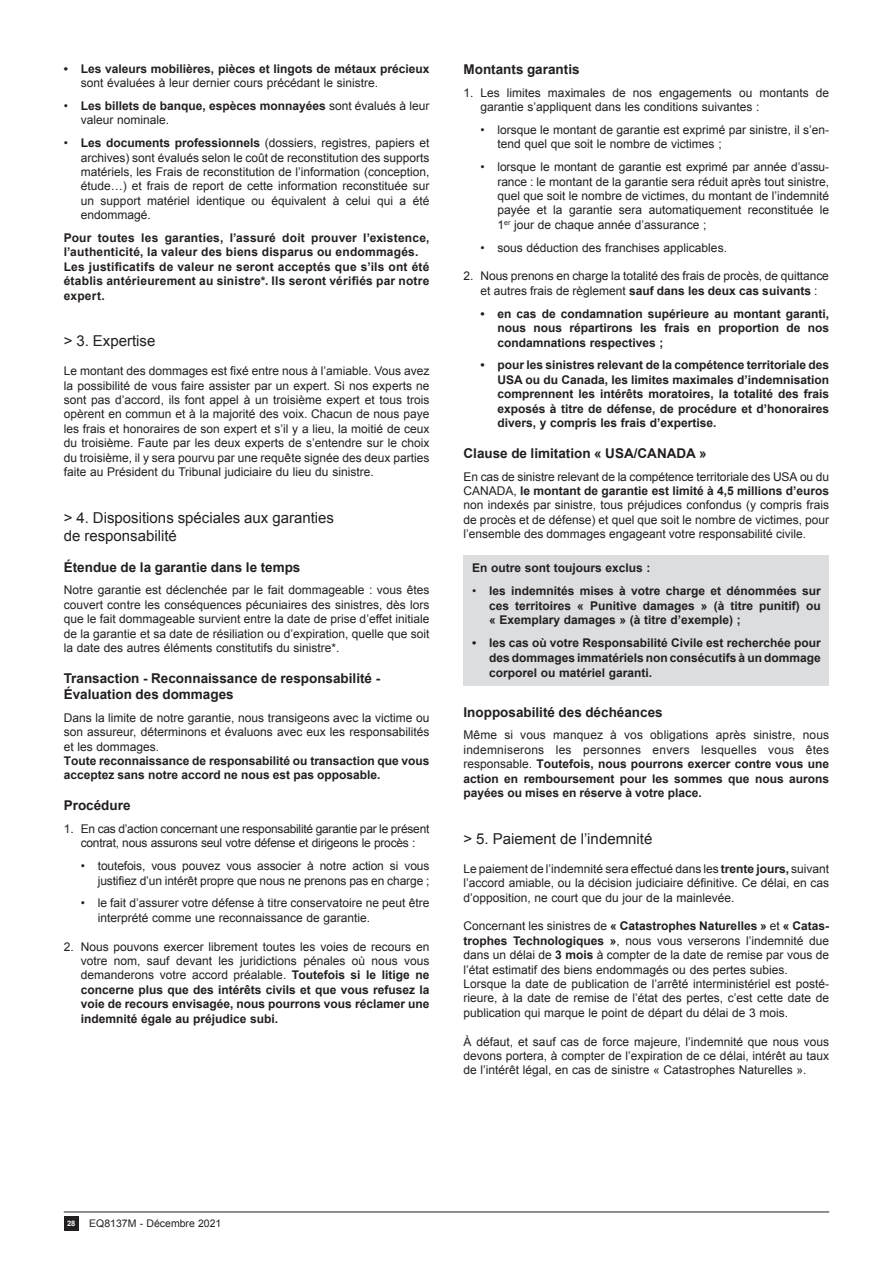
<style>
.page{position:relative;width:893px;height:1263px;background:#fff}
.page>*{position:absolute;margin:0;border:0;box-sizing:border-box;transform-origin:0 0}
.t1{font:15px/18px "Arial";color:#231f20}
.t2{font:700 13.5px/16.2px "Arial";color:#231f20}
.t3{font:12px/14.4px "Arial";color:#231f20;text-align:justify}
.t4{font:700 12px/14.4px "Arial";color:#231f20;text-align:justify}
.t5{font:700 12px/14.4px "Arial";letter-spacing:.02em;color:#231f20}
.t6{font:12px/14.4px "Arial";letter-spacing:-.02em;color:#231f20;text-align:center}
.t7{font:10.5px "Arial";color:#231f20}
.t8{font:700 7.5px "Arial";color:#fff}
.s1{font-weight:400}
.s2{font-weight:700}
</style>
<div class="page">
<hr style="left:64px;top:1211px;width:765px;height:1px;background:#231f20">
<div style="left:64px;top:1216px;width:15px;height:15px;background:#231f20"></div>
<div style="left:463px;top:555px;width:366px;height:131px;background:#dcdddf"></div>
<p class="t4" style="left:64px;top:62px;width:367px">• Les valeurs mobilières, pièces et lingots de métaux précieux</p>
<p class="t3" style="left:81px;top:76px;width:299px">sont évaluées à leur dernier cours précédant le sinistre.</p>
<p class="t4" style="left:81px;top:99px;width:350px;text-indent:-17px"><span class="s1">•</span> Les billets de banque, espèces monnayées <span class="s1">sont évalués à leur valeur nominale.</span></p>
<p class="t3" style="left:81px;top:136px;width:350px;text-indent:-17px">• <span class="s2">Les documents professionnels</span> (dossiers, registres, papiers et archives) sont évalués selon le coût de reconstitution des supports matériels, les Frais de reconstitution de l’information (conception, étude…) et frais de report de cette information reconstituée sur un support matériel identique ou équivalent à celui qui a été endommagé.</p>
<p class="t5" style="left:64px;top:231px;width:367px">Pour toutes les garanties, l’assuré doit prouver l’existence, l’authenticité, la valeur des biens disparus ou endommagés.<br>Les justificatifs de valeur ne seront acceptés que s’ils ont été établis antérieurement au sinistre*. Ils seront vérifiés par notre expert.</p>
<p class="t1" style="left:64px;top:332px;width:93px">&gt; 3. Expertise</p>
<p class="t3" style="left:64px;top:364px;width:367px">Le montant des dommages est fixé entre nous à l’amiable. Vous avez la possibilité de vous faire assister par un expert. Si nos experts ne sont pas d’accord, ils font appel à un troisième expert et tous trois opèrent en commun et à la majorité des voix. Chacun de nous paye les frais et honoraires de son expert et s’il y a lieu, la moitié de ceux du troisième. Faute par les deux experts de s’entendre sur le choix du troisième, il y sera pourvu par une requête signée des deux parties faite au Président du Tribunal judiciaire du lieu du sinistre.</p>
<p class="t1" style="left:64px;top:509px;width:272px">&gt; 4. Dispositions spéciales aux garanties de responsabilité</p>
<p class="t2" style="left:64px;top:559px;width:238px">Étendue de la garantie dans le temps</p>
<p class="t3" style="left:64px;top:583px;width:367px">Notre garantie est déclenchée par le fait dommageable : vous êtes couvert contre les conséquences pécuniaires des sinistres, dès lors que le fait dommageable survient entre la date de prise d’effet initiale de la garantie et sa date de résiliation ou d’expiration, quelle que soit la date des autres éléments constitutifs du sinistre*.</p>
<p class="t2" style="left:64px;top:670px;width:318px">Transaction - Reconnaissance de responsabilité -<br>Évaluation des dommages</p>
<p class="t3" style="left:64px;top:710px;width:367px">Dans la limite de notre garantie, nous transigeons avec la victime ou son assureur, déterminons et évaluons avec eux les responsabilités et les dommages.</p>
<p class="t4" style="left:64px;top:754px;width:367px">Toute reconnaissance de responsabilité ou transaction que vous acceptez sans notre accord ne nous est pas opposable.</p>
<p class="t2" style="left:64px;top:797px;width:68px">Procédure</p>
<p class="t6" style="left:64px;top:821px;width:367px">1. En cas d’action concernant une responsabilité garantie par le présent contrat, nous assurons seul votre défense et dirigeons le procès :</p>
<p class="t3" style="left:81px;top:859px;width:350px;text-align:right">• toutefois, vous pouvez vous associer à notre action si vous justifiez d’un intérêt propre que nous ne prenons pas en charge ;</p>
<p class="t3" style="left:98px;top:896px;width:333px;text-indent:-17px">• le fait d’assurer votre défense à titre conservatoire ne peut être interprété comme une reconnaissance de garantie.</p>
<p class="t4" style="left:81px;top:940px;width:350px;text-indent:-17px"><span class="s1">2. Nous pouvons exercer librement toutes les voies de recours en votre nom, sauf devant les juridictions pénales où nous vous demanderons votre accord préalable.</span> Toutefois si le litige ne concerne plus que des intérêts civils et que vous refusez la voie de recours envisagée, nous pourrons vous réclamer une indemnité égale au préjudice subi.</p>
<p class="t2" style="left:463px;top:61px;width:118px">Montants garantis</p>
<p class="t3" style="left:480px;top:85px;width:350px;text-indent:-17px">1. Les limites maximales de nos engagements ou montants de garantie s’appliquent dans les conditions suivantes :</p>
<p class="t3" style="left:497px;top:123px;width:333px;text-indent:-17px">• lorsque le montant de garantie est exprimé par sinistre, il s’en&shy;tend quel que soit le nombre de victimes ;</p>
<p class="t3" style="left:497px;top:160px;width:333px;text-indent:-17px">• lorsque le montant de garantie est exprimé par année d’assu&shy;rance : le montant de la garantie sera réduit après tout sinistre, quel que soit le nombre de victimes, du montant de l’indemnité payée et la garantie sera automatiquement reconstituée le 1<sup>er</sup> jour de chaque année d’assurance ;</p>
<p class="t3" style="left:480px;top:240px;width:248px">• sous déduction des franchises applicables.</p>
<p class="t3" style="left:463px;top:269px;width:367px;text-align:center">2. Nous prenons en charge la totalité des frais de procès, de quittance et autres frais de règlement <span class="s2">sauf dans les deux cas suivants</span> :</p>
<p class="t4" style="left:497px;top:307px;width:333px;text-indent:-17px">• en cas de condamnation supérieure au montant garanti, nous nous répartirons les frais en proportion de nos condamnations respectives ;</p>
<p class="t4" style="left:497px;top:358px;width:333px;text-indent:-17px">• pour les sinistres relevant de la compétence territoriale des USA ou du Canada, les limites maximales d’indemnisation comprennent les intérêts moratoires, la totalité des frais exposés à titre de défense, de procédure et d’honoraires divers, y compris les frais d’expertise.</p>
<p class="t2" style="left:463px;top:445px;width:245px">Clause de limitation « USA/CANADA »</p>
<p class="t3" style="left:463px;top:469px;width:367px">En cas de sinistre relevant de la compétence territoriale des USA ou du CANADA, <span class="s2">le montant de garantie est limité à 4,5 millions d’euros </span>non indexés par sinistre, tous préjudices confondus (y compris frais de procès et de défense) et quel que soit le nombre de victimes, pour l’ensemble des dommages engageant votre responsabilité civile.</p>
<p class="t4" style="left:472px;top:561px;width:180px">En outre sont toujours exclus :</p>
<p class="t4" style="left:489px;top:584px;width:333px;text-indent:-17px"><span class="s1">•</span> les indemnités mises à votre charge et dénommées sur ces territoires « Punitive damages » (à titre punitif) ou « Exemplary damages » (à titre d’exemple) ;</p>
<p class="t4" style="left:489px;top:636px;width:333px;line-height:15px;text-indent:-17px">• les cas où votre Responsabilité Civile est recherchée pour des dommages immatériels non consécutifs à un dommage corporel ou matériel garanti.</p>
<p class="t2" style="left:463px;top:704px;width:201px">Inopposabilité des déchéances</p>
<p class="t4" style="left:463px;top:728px;width:367px"><span class="s1">Même si vous manquez à vos obligations après sinistre, nous indemniserons les personnes envers lesquelles vous êtes responsable.</span> Toutefois, nous pourrons exercer contre vous une action en remboursement pour les sommes que nous aurons payées ou mises en réserve à votre place.</p>
<p class="t1" style="left:463px;top:830px;width:190px">&gt; 5. Paiement de l’indemnité</p>
<p class="t3" style="left:463px;top:861px;width:367px">Le paiement de l’indemnité sera effectué dans les <span class="s2">trente jours,</span> suivant l’accord amiable, ou la décision judiciaire définitive. Ce délai, en cas d’opposition, ne court que du jour de la mainlevée.</p>
<p class="t3" style="left:463px;top:919px;width:367px;text-align:left">Concernant les sinistres de <span class="s2">« Catastrophes Naturelles »</span> et <span class="s2">« Catas&shy;trophes Technologiques »</span>, nous vous verserons l’indemnité due dans un délai de <span class="s2">3 mois</span> à compter de la date de remise par vous de l’état estimatif des biens endommagés ou des pertes subies.<br>Lorsque la date de publication de l’arrêté interministériel est posté&shy;rieure, à la date de remise de l’état des pertes, c’est cette date de publication qui marque le point de départ du délai de 3 mois.</p>
<p class="t3" style="left:463px;top:1034px;width:367px">À défaut, et sauf cas de force majeure, l’indemnité que nous vous devons portera, à compter de l’expiration de ce délai, intérêt au taux de l’intérêt légal, en cas de sinistre « Catastrophes Naturelles ».</p>
<p class="t8" style="left:67px;top:1219px;width:10px">28</p>
<p class="t7" style="left:89px;top:1217px;width:134px">EQ8137M - Décembre 2021</p>
</div>
